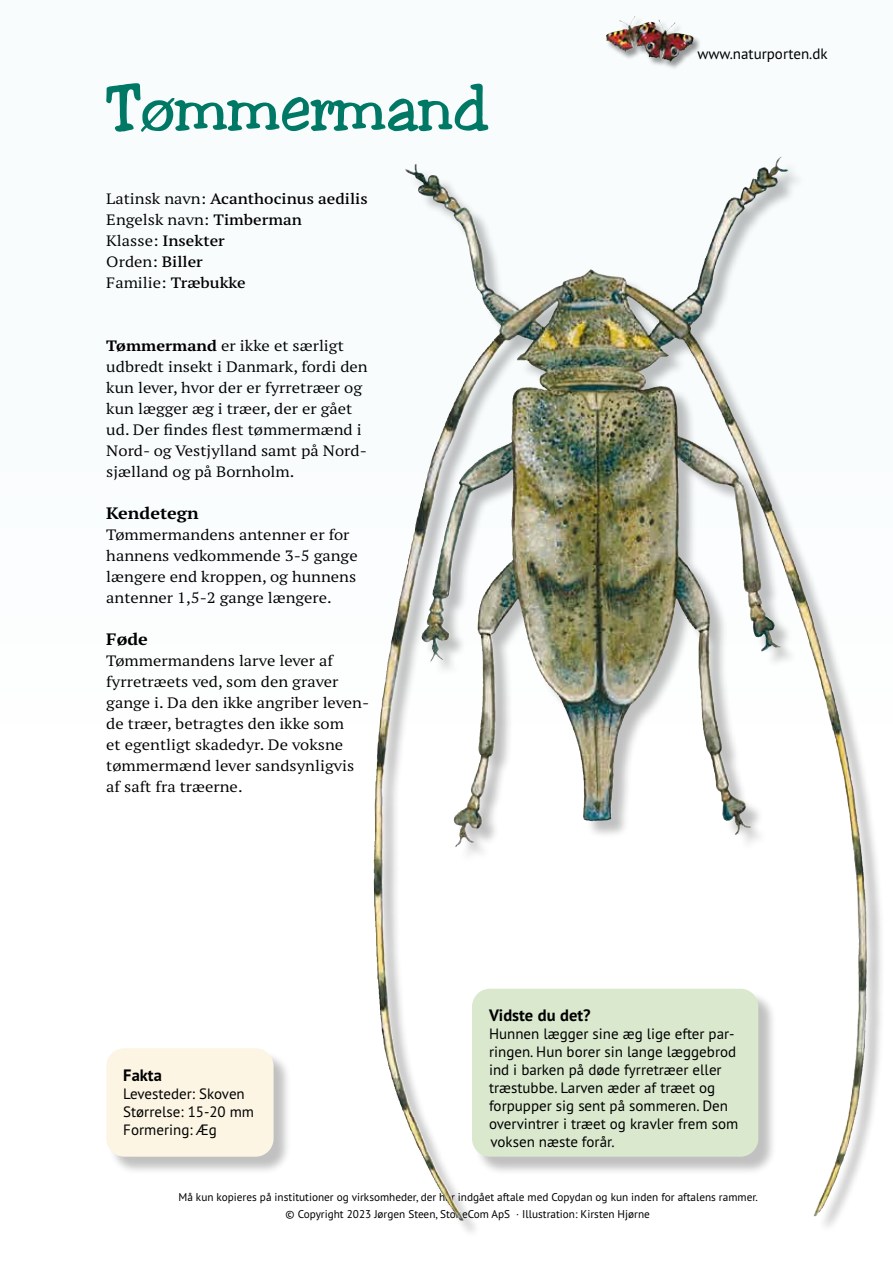
<style>
.page{position:relative;width:893px;height:1263px;background:#fafdfe}
.page>*{position:absolute;margin:0;border:0;box-sizing:border-box;transform-origin:0 0}
.t1{font:60px "Toledo";color:#007866}
.t2{font:700 16.5px "PT Sans Pro";color:#000}
.t3{font:700 expanded 16.5px "PT Serif Pro";color:#000}
.t4{font:expanded 15px/21px "PT Serif Pro";color:#000}
.t5{font:15px/18px "PT Sans Pro";color:#000}
.t6{font:600 expanded 15px/21px "PT Serif Pro";color:#000}
.t7{font:11.25px/16.5px "PT Sans Pro";color:#000;text-align:center}
.s1{font-weight:400}
.s2{font-weight:700}
</style>
<div class="page">
<div style="left:606px;top:16px;width:96px;height:54px;background:#000;opacity:.4"></div>
<img style="left:606px;top:16px;width:58px;height:42px">
<div style="left:376px;top:160px;width:509px;height:1079px;background:#000;opacity:.25"></div>
<img style="left:700px;top:166px;width:75px;height:107px">
<div style="left:109px;top:1051px;width:183px;height:124px;background:#000;opacity:.25"></div>
<div style="left:106px;top:1048px;width:168px;height:109px;background:#fcf5e4;border-radius:18px"></div>
<div style="left:474px;top:991px;width:303px;height:184px;background:#000;opacity:.25"></div>
<div style="left:472px;top:989px;width:286px;height:168px;background:#dae8ce;border-radius:18px"></div>
<h1 class="t1" style="left:106px;top:71px;width:383px">Tømmermand</h1>
<p class="t6" style="left:106px;top:187px;width:263px"><span class="s1">Latinsk navn:</span> Acanthocinus aedilis<br><span class="s1">Engelsk navn:</span> Timberman<br><span class="s1">Klasse:</span> Insekter<br><span class="s1">Orden:</span> Biller<br><span class="s1">Familie:</span> Træbukke</p>
<p class="t4" style="left:106px;top:334px;width:263px"><span class="s2">Tømmermand</span> er ikke et særligt udbredt insekt i Danmark, fordi den kun lever, hvor der er fyrretræer og kun lægger æg i træer, der er gået ud. Der findes flest tømmermænd i<br>Nord- og Vestjylland samt på Nord&shy;sjælland og på Bornholm.</p>
<p class="t3" style="left:106px;top:502px;width:94px">Kendetegn</p>
<p class="t4" style="left:106px;top:523px;width:253px">Tømmermandens antenner er for hannens vedkommende 3-5 gange længere end kroppen, og hunnens antenner 1,5-2 gange længere.</p>
<p class="t3" style="left:106px;top:628px;width:43px">Føde</p>
<p class="t4" style="left:106px;top:649px;width:264px">Tømmermandens larve lever af fyrretræets ved, som den graver gange i. Da den ikke angriber leven&shy;de træer, betragtes den ikke som<br>et egentligt skadedyr. De voksne tømmermænd lever sandsynligvis af saft fra træerne.</p>
<p class="t5" style="left:698px;top:44px;width:132px">www.naturporten.dk</p>
<p class="t2" style="left:123px;top:1064px;width:40px">Fakta</p>
<p class="t5" style="left:123px;top:1084px;width:132px">Levesteder: Skoven<br>Størrelse: 15-20 mm<br>Formering: Æg</p>
<p class="t2" style="left:489px;top:1004px;width:103px">Vidste du det?</p>
<p class="t5" style="left:489px;top:1024px;width:251px">Hunnen lægger sine æg lige efter par&shy;ringen. Hun borer sin lange læggebrod ind i barken på døde fyrretræer eller træstubbe. Larven æder af træet og forpupper sig sent på sommeren. Den overvintrer i træet og kravler frem som voksen næste forår.</p>
<p class="t7" style="left:178px;top:1189px;width:581px">Må kun kopieres på institutioner og virksomheder, der har indgået aftale med Copydan og kun inden for aftalens rammer. © Copyright 2023 Jørgen Steen, StoneCom ApS · Illustration: Kirsten Hjørne</p>
</div>
